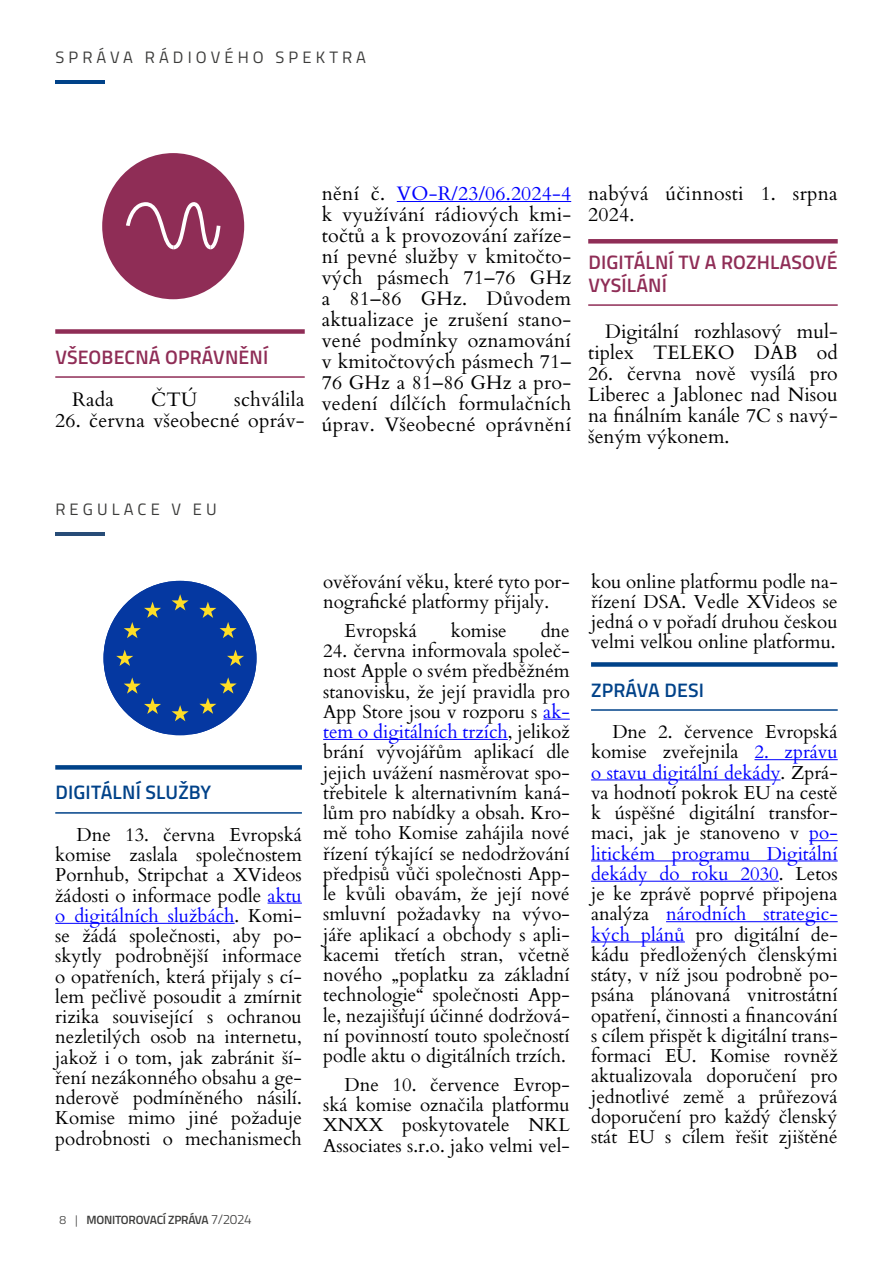
<style>
.page{position:relative;width:893px;height:1263px;background:#fff}
.page>*{position:absolute;margin:0;border:0;box-sizing:border-box;transform-origin:0 0}
.t1{font:19.5px/21px "Cardo";letter-spacing:.01em;color:#000;text-align:justify}
.t2{font:600 19.5px/22.5px "Titillium";letter-spacing:.01em;color:#8f2d56}
.t3{font:600 19.5px "Titillium";letter-spacing:.01em;color:#004289}
.t4{font:18.75px/20.2px "Cardo";color:#000;text-align:justify}
.t5{font:16.5px "Titillium";letter-spacing:.25em;color:#3c3c3b}
.t6{font:600 12px "Titillium";letter-spacing:-.02em;color:#3c3c3b}
.s1{color:#00f}
.s2{font-weight:300}
.s3{font-weight:300;font-size:13.5px}
</style>
<div class="page">
<hr style="left:55px;top:80px;width:50px;height:4px;background:#004289">
<div style="left:55px;top:329px;width:250px;height:5px;background:#8f2d56"></div>
<hr style="left:55px;top:376px;width:250px;height:2px;background:#8f2d56">
<hr style="left:397px;top:201px;width:174px;height:1px;background:#00f">
<div style="left:588px;top:239px;width:250px;height:5px;background:#8f2d56"></div>
<hr style="left:588px;top:304px;width:250px;height:2px;background:#8f2d56">
<div style="left:102px;top:153px;width:142px;height:146px;background:#8f2d56;border-radius:50%"></div>
<svg style="left:126px;top:202px;width:94px;height:47px"></svg>
<svg style="left:104px;top:581px;width:152px;height:153px"></svg>
<div style="left:55px;top:765px;width:247px;height:5px;background:#004289"></div>
<hr style="left:55px;top:812px;width:247px;height:2px;background:#004289">
<hr style="left:268px;top:903px;width:34px;height:1px;background:#00f">
<hr style="left:55px;top:923px;width:180px;height:1px;background:#00f">
<svg style="left:543px;top:719px;width:27px;height:1px"></svg>
<hr style="left:323px;top:739px;width:185px;height:1px;background:#00f">
<div style="left:591px;top:662px;width:247px;height:5px;background:#004289"></div>
<hr style="left:591px;top:709px;width:247px;height:2px;background:#004289">
<hr style="left:754px;top:759px;width:84px;height:1px;background:#00f">
<hr style="left:591px;top:779px;width:190px;height:1px;background:#00f">
<svg style="left:809px;top:840px;width:29px;height:1px"></svg>
<hr style="left:591px;top:860px;width:247px;height:1px;background:#00f">
<hr style="left:591px;top:881px;width:188px;height:1px;background:#00f">
<hr style="left:666px;top:921px;width:172px;height:1px;background:#00f">
<hr style="left:591px;top:941px;width:94px;height:1px;background:#00f">
<hr style="left:55px;top:532px;width:50px;height:4px;background:#274c77">
<p class="t5" style="left:55px;top:46px;width:312px">SPRÁVA RÁDIOVÉHO SPEKTRA</p>
<p class="t2" style="left:55px;top:344px;width:215px">VŠEOBECNÁ OPRÁVNĚNÍ</p>
<p class="t1" style="left:72px;top:388px;width:43px">Rada</p>
<p class="t1" style="left:151px;top:388px;width:47px">ČTÚ</p>
<p class="t1" style="left:234px;top:388px;width:72px">schválila</p>
<p class="t1" style="left:55px;top:409px;width:251px">26. června všeobecné opráv-</p>
<p class="t1" style="left:322px;top:182px;width:251px">nění č. <span class="s1">VO-R/23/06.2024-4 </span>k využívání rádiových kmi&shy;točtů a k provozování zaříze&shy;ní pevné služby v kmitočto&shy;vých pásmech 71–76 GHz a 81–86 GHz. Důvodem aktualizace je zrušení stano&shy;vené podmínky oznamování v kmitočtových pásmech 71– 76 GHz a 81–86 GHz a pro&shy;vedení dílčích formulačních úprav. Všeobecné oprávnění</p>
<p class="t1" style="left:588px;top:182px;width:251px">nabývá účinnosti 1. srpna<br>2024.</p>
<p class="t2" style="left:588px;top:250px;width:251px">DIGITÁLNÍ TV A ROZHLASOVÉ<br>VYSÍLÁNÍ</p>
<p class="t1" style="left:588px;top:320px;width:251px;text-align:right">Digitální rozhlasový mul&shy;tiplex TELEKO DAB od</p>
<p class="t1" style="left:588px;top:362px;width:251px">26. června nově vysílá pro Liberec a Jablonec nad Nisou na finálním kanále 7C s navý&shy;šeným výkonem.</p>
<p class="t5" style="left:55px;top:497px;width:163px">REGULACE V EU</p>
<p class="t3" style="left:55px;top:778px;width:157px">DIGITÁLNÍ SLUŽBY</p>
<p class="t4" style="left:55px;top:823px;width:248px;text-indent:21px">Dne 13. června Evropská komise zaslala společnostem Pornhub, Stripchat a XVideos žádosti o informace podle <span class="s1">aktu o digitálních službách</span>. Komi&shy;se žádá společnosti, aby po&shy;skytly podrobnější informace o opatřeních, která přijaly s cí&shy;lem pečlivě posoudit a zmírnit rizika související s ochranou nezletilých osob na internetu, jakož i o tom, jak zabránit ší&shy;ření nezákonného obsahu a ge&shy;nderově podmíněného násilí.<br>Komise mimo jiné požaduje podrobnosti o mechanismech</p>
<p class="t4" style="left:323px;top:570px;width:248px">ověřování věku, které tyto por&shy;nografické platformy přijaly.</p>
<p class="t4" style="left:344px;top:619px;width:74px">Evropská</p>
<p class="t4" style="left:451px;top:619px;width:58px">komise</p>
<p class="t4" style="left:541px;top:619px;width:31px">dne</p>
<p class="t4" style="left:323px;top:640px;width:248px">24. června informovala společ&shy;nost Apple o svém předběžném stanovisku, že její pravidla pro App Store jsou v rozporu s <span class="s1">ak&shy;tem o digitálních trzích</span>, jelikož brání vývojářům aplikací dle jejich uvážení nasměrovat spo&shy;třebitele k alternativním kaná&shy;lům pro nabídky a obsah. Kro&shy;mě toho Komise zahájila nové řízení týkající se nedodržování předpisů vůči společnosti App&shy;le kvůli obavám, že její nové smluvní požadavky na vývo&shy;jáře aplikací a obchody s apli&shy;kacemi třetích stran, včetně nového „poplatku za základní technologie“ společnosti App&shy;le, nezajišťují účinné dodržová&shy;ní povinností touto společností podle aktu o digitálních trzích.</p>
<p class="t4" style="left:323px;top:1073px;width:248px;text-indent:21px">Dne 10. července Evrop&shy;ská komise označila platformu XNXX poskytovatele NKL Associates s.r.o. jako velmi vel-</p>
<p class="t4" style="left:591px;top:570px;width:248px">kou online platformu podle na&shy;řízení DSA. Vedle XVideos se jedná o v pořadí druhou českou velmi velkou online platformu.</p>
<p class="t3" style="left:591px;top:675px;width:114px">ZPRÁVA DESI</p>
<p class="t4" style="left:591px;top:721px;width:248px;text-indent:21px">Dne 2. července Evropská komise zveřejnila <span class="s1">2. zprávu o stavu digitální dekády</span>. Zprá&shy;va hodnotí pokrok EU na cestě k úspěšné digitální transfor&shy;maci, jak je stanoveno v <span class="s1">po&shy;litickém programu Digitální dekády do roku 2030</span>. Letos je ke zprávě poprvé připojena analýza <span class="s1">národních strategic&shy;kých plánů</span> pro digitální de&shy;kádu předložených členskými státy, v níž jsou podrobně po&shy;psána plánovaná vnitrostátní opatření, činnosti a financování s cílem přispět k digitální trans&shy;formaci EU. Komise rovněž aktualizovala doporučení pro jednotlivé země a průřezová doporučení pro každý členský stát EU s cílem řešit zjištěné</p>
<p class="t6" style="left:60px;top:1211px;width:194px"><span class="s2">8 |</span> MONITOROVACÍ ZPRÁVA <span class="s3">7/2024</span></p>
</div>
